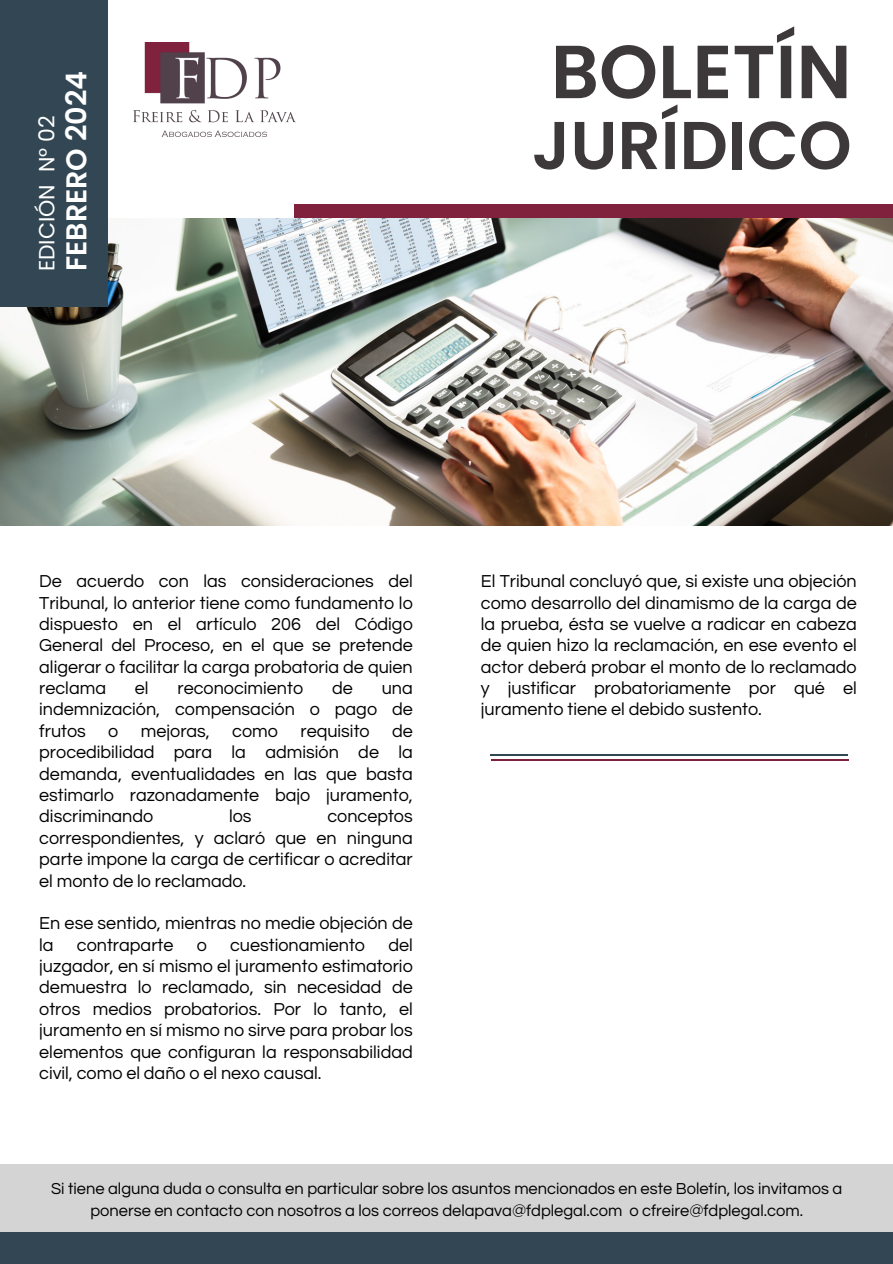
<style>
.page{position:relative;width:893px;height:1264px;background:#fff}
.page>*{position:absolute;margin:0;border:0;box-sizing:border-box;transform-origin:0 0}
.t1{font:600 75px "Poppins";color:#3d393a}
.t2{font:600 67.5px "Poppins";color:#3d393a}
.t3{font:600 28.65px "Poppins";color:#fff}
.t4{font:21.9px "Poppins";color:#fff}
.t5{font:18px/21.3px "Questrial";color:#000;text-align:justify}
.t6{font:16.5px/21.3px "Questrial";color:#000;text-align:center}
</style>
<div class="page">
<div style="left:294px;top:204px;width:598px;height:14px;background:#80213e"></div>
<img style="left:0;top:218px;width:892px;height:307px">
<div style="left:0;top:0;width:107px;height:307px;background:#324753"></div>
<img style="left:133px;top:42px;width:162px;height:95px">
<div style="left:0;top:1163px;width:892px;height:93px;background:#d4d4d4"></div>
<div style="left:0;top:1231px;width:892px;height:32px;background:#324753"></div>
<hr style="left:490px;top:753px;width:356px;height:2px;background:#324753">
<hr style="left:491px;top:759px;width:357px;height:1px;background:#80213e">
<p class="t4" style="left:31px;top:271px;width:157px;rotate:-90deg">EDICIÓN N° 02</p>
<p class="t3" style="left:56px;top:271px;width:202px;rotate:-90deg">FEBRERO 2024</p>
<h2 class="t1" style="left:550px;top:19px;width:302px">BOLETÍN</h2>
<h2 class="t2" style="left:532px;top:98px;width:321px">JURÍDICO</h2>
<p class="t5" style="left:39px;top:571px;width:375px">De acuerdo con las consideraciones del Tribunal, lo anterior tiene como fundamento lo dispuesto en el artículo 206 del Código General del Proceso, en el que se pretende aligerar o facilitar la carga probatoria de quien reclama</p>
<p class="t5" style="left:135px;top:678px;width:15px">el</p>
<p class="t5" style="left:177px;top:678px;width:127px">reconocimiento</p>
<p class="t5" style="left:332px;top:678px;width:22px">de</p>
<p class="t5" style="left:39px;top:678px;width:375px;text-indent:342px">una indemnización, compensación o pago de frutos o mejoras, como requisito de procedibilidad para la admisión de la demanda, eventualidades en las que basta estimarlo razonadamente bajo juramento, discriminando</p>
<p class="t5" style="left:229px;top:806px;width:24px">los</p>
<p class="t5" style="left:39px;top:806px;width:375px;text-indent:288px">conceptos correspondientes, y aclaró que en ninguna parte impone la carga de certificar o acreditar el monto de lo reclamado.</p>
<p class="t5" style="left:39px;top:913px;width:375px">En ese sentido, mientras no medie objeción de la</p>
<p class="t5" style="left:39px;top:934px;width:375px;text-indent:349px">del juzgador, en sí mismo el juramento estimatorio demuestra lo reclamado, sin necesidad de otros medios probatorios. Por lo tanto, el juramento en sí mismo no sirve para probar los elementos que configuran la responsabilidad civil, como el daño o el nexo causal.</p>
<p class="t5" style="left:77px;top:934px;width:98px">contraparte</p>
<p class="t5" style="left:197px;top:934px;width:12px">o</p>
<p class="t5" style="left:230px;top:934px;width:136px">cuestionamiento</p>
<h1 class="t5" style="left:481px;top:571px;width:377px">El Tribunal concluyó que, si existe una objeción como desarrollo del dinamismo de la carga de la prueba, ésta se vuelve a radicar en cabeza de quien hizo la reclamación, en ese evento el actor deberá probar el monto de lo reclamado y justificar probatoriamente por qué el juramento tiene el debido sustento.</h1>
<p class="t6" style="left:51px;top:1178px;width:792px">Si tiene alguna duda o consulta en particular sobre los asuntos mencionados en este Boletín, los invitamos a ponerse en contacto con nosotros a los correos delapava@fdplegal.com o cfreire@fdplegal.com.</p>
</div>
